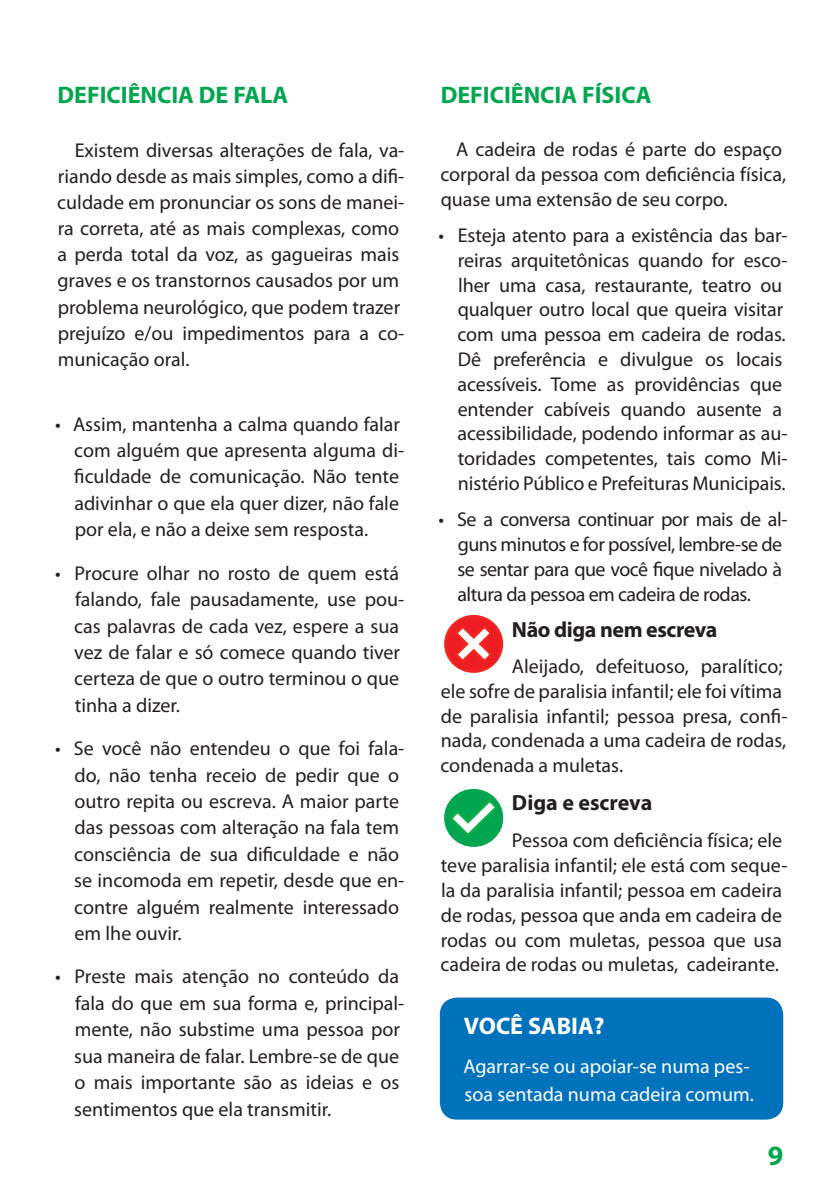
<style>
.page{position:relative;width:840px;height:1191px;background:#fff}
.page>*{position:absolute;margin:0;border:0;box-sizing:border-box;transform-origin:0 0}
.t1{font:700 28px "Myriad Pro";color:#00a54f}
.Titles{font:700 24px "Myriad Pro";color:#00a54f}
.Did_you_know{font:700 24px "Myriad Pro";color:#fff}
.Did_you_know-2{font:700 22px "Myriad Pro";letter-spacing:-.02em;color:#231f20}
.Did_you_know-3{font:700 22px "Myriad Pro";color:#231f20}
.Bullets{font:20px/26.4px "Myriad Pro";letter-spacing:-.005em;color:#231f20}
.General_Texts{font:20px/26px "Myriad Pro";color:#231f20}
.Did_you_know-4{font:20px/24.8px "Myriad Pro";color:#231f20}
.Bullets-2{font:20px/24.8px "Myriad Pro";letter-spacing:-.025em;color:#231f20}
.Did_you_know-5{font:20px/28px "Myriad Pro";color:#fff}
</style>
<div class="page">
<div style="left:445px;top:616px;width:56px;height:55px;background:#ee1d23;border-radius:50%"></div>
<div style="left:444px;top:615px;width:59px;height:58px;border:2px solid #ee2a23;border-radius:50%"></div>
<svg style="left:452px;top:623px;width:42px;height:41px"></svg>
<div style="left:445px;top:790px;width:56px;height:55px;background:#00a54f;border-radius:50%"></div>
<div style="left:444px;top:789px;width:59px;height:58px;border:2px solid #00a54f;border-radius:50%"></div>
<svg style="left:447px;top:797px;width:52px;height:43px"></svg>
<div style="left:439px;top:997px;width:343px;height:122px;background:#0072bc;border-radius:17px"></div>
<p class="Titles" style="left:58px;top:79px;width:232px">DEFICIÊNCIA DE FALA</p>
<p class="General_Texts" style="left:57px;top:137px;width:348px;text-indent:17px">Existem diversas alterações de fala, va&shy;riando desde as mais simples, como a difi&shy;culdade em pronunciar os sons de manei&shy;ra correta, até as mais complexas, como a perda total da voz, as gagueiras mais graves e os transtornos causados por um problema neurológico, que podem trazer prejuízo e/ou impedimentos para a co&shy;municação oral.</p>
<p class="Bullets" style="left:74px;top:410px;width:331px;text-indent:-19px">• Assim, mantenha a calma quando falar com alguém que apresenta alguma di&shy;ficuldade de comunicação. Não tente adivinhar o que ela quer dizer, não fale por ela, e não a deixe sem resposta.</p>
<p class="Bullets" style="left:74px;top:559px;width:331px;text-indent:-19px">• Procure olhar no rosto de quem está falando, fale pausadamente, use pou&shy;cas palavras de cada vez, espere a sua vez de falar e só comece quando tiver certeza de que o outro terminou o que tinha a dizer.</p>
<p class="Bullets" style="left:74px;top:735px;width:331px;text-indent:-19px">• Se você não entendeu o que foi fala&shy;do, não tenha receio de pedir que o outro repita ou escreva. A maior parte das pessoas com alteração na fala tem consciência de sua dificuldade e não se incomoda em repetir, desde que en&shy;contre alguém realmente interessado em lhe ouvir.</p>
<p class="Bullets" style="left:74px;top:963px;width:331px;text-indent:-19px">• Preste mais atenção no conteúdo da fala do que em sua forma e, principal&shy;mente, não substime uma pessoa por sua maneira de falar. Lembre-se de que o mais importante são as ideias e os sentimentos que ela transmitir.</p>
<p class="Titles" style="left:440px;top:79px;width:212px">DEFICIÊNCIA FÍSICA</p>
<p class="General_Texts" style="left:440px;top:137px;width:347px;line-height:24.8px;text-indent:16px">A cadeira de rodas é parte do espaço corporal da pessoa com deficiência física, quase uma extensão de seu corpo.</p>
<p class="Bullets" style="left:457px;top:223px;width:331px;line-height:24.8px;text-indent:-19px">• Esteja atento para a existência das bar&shy;reiras arquitetônicas quando for esco&shy;lher uma casa, restaurante, teatro ou qualquer outro local que queira visitar com uma pessoa em cadeira de rodas.<br>Dê preferência e divulgue os locais acessíveis. Tome as providências que entender cabíveis quando ausente a acessibilidade, podendo informar as au&shy;toridades competentes, tais como Mi&shy;nistério Público e Prefeituras Municipais.</p>
<p class="Bullets-2" style="left:457px;top:507px;width:331px;text-indent:-19px">• Se a conversa continuar por mais de al&shy;guns minutos e for possível, lembre-se de se sentar para que você fique nivelado à altura da pessoa em cadeira de rodas.</p>
<p class="Did_you_know-2" style="left:511px;top:615px;width:207px">Não diga nem escreva</p>
<p class="Did_you_know-4" style="left:440px;top:653px;width:348px;text-indent:71px">Aleijado, defeituoso, paralítico; ele sofre de paralisia infantil; ele foi vítima de paralisia infantil; pessoa presa, confi&shy;nada, condenada a uma cadeira de rodas, condenada a muletas.</p>
<p class="Did_you_know-3" style="left:511px;top:788px;width:142px">Diga e escreva</p>
<p class="Did_you_know-4" style="left:440px;top:827px;width:348px;text-indent:71px">Pessoa com deficiência física; ele teve paralisia infantil; ele está com seque&shy;la da paralisia infantil; pessoa em cadeira de rodas, pessoa que anda em cadeira de rodas ou com muletas, pessoa que usa cadeira de rodas ou muletas, cadeirante.</p>
<p class="Did_you_know" style="left:463px;top:1010px;width:142px">VOCÊ SABIA?</p>
<p class="Did_you_know-5" style="left:463px;top:1052px;width:292px">Agarrar-se ou apoiar-se numa pes&shy;soa sentada numa cadeira comum.</p>
<h1 class="t1" style="left:767px;top:1137px;width:17px">9</h1>
</div>
